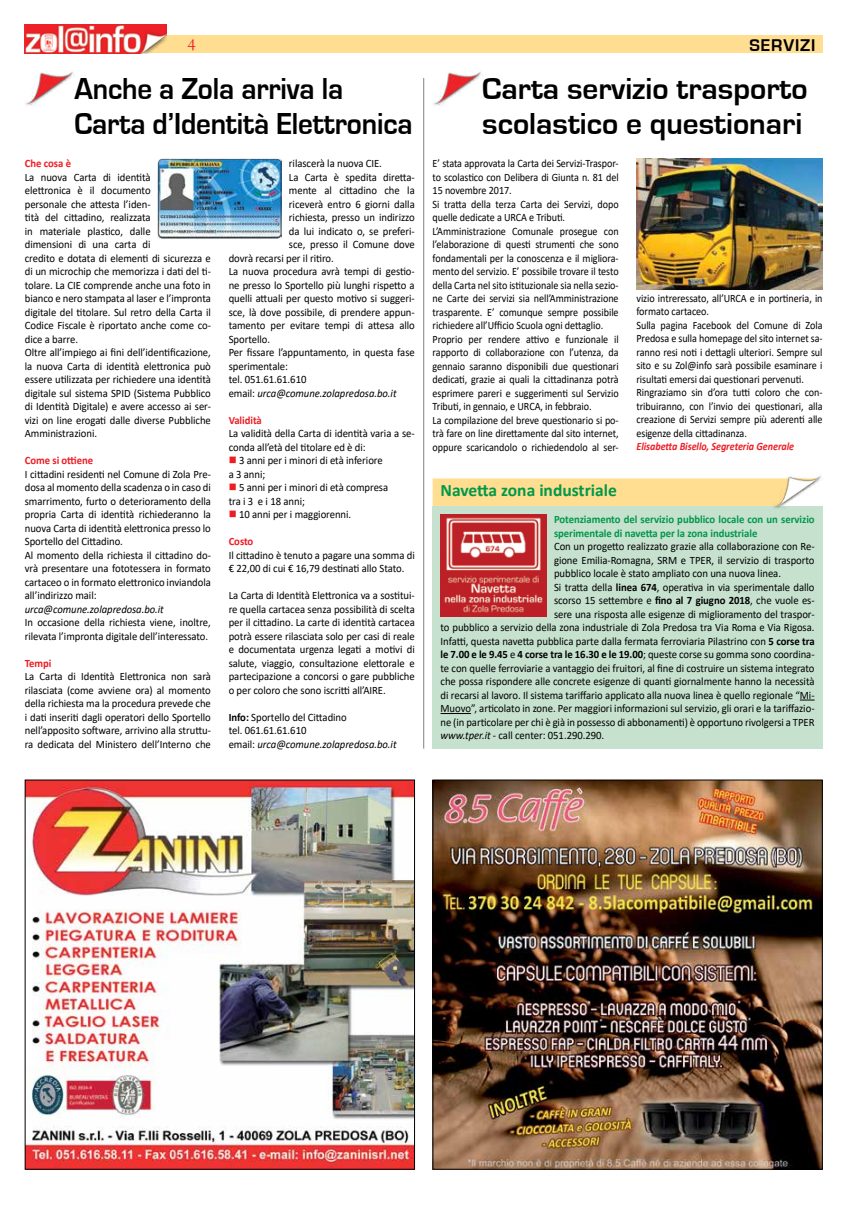
<style>
.page{position:relative;width:851px;height:1205px;background:#fff}
.page>*{position:absolute;margin:0;border:0;box-sizing:border-box;transform-origin:0 0}
.t1{font:700 31.25px/35px "Eurostile";color:#000;scale:.93 1}
.t2{font:700 31.25px/35px "Eurostile";color:#000}
.t3{font:700 17.5px "Calibri";color:#00984a}
.t4{font:700 17.5px "Eurostile";letter-spacing:.05em;color:#000}
.t5{font:17.5px "Garamond";color:#ed1d24}
.t6{font:11.25px/13.5px "Calibri";letter-spacing:-.005em;color:#000;scale:.95 1}
.t7{font:11.25px/13.5px "Calibri";letter-spacing:-.005em;color:#000;scale:.9 1}
.t8{font:700 11.25px/13.5px "Calibri";letter-spacing:-.005em;color:#00984a;scale:.95 1}
.t9{font:700 11.25px "Calibri";letter-spacing:-.005em;color:#000;scale:.95 1}
.t10{font:italic 11.25px "Calibri";letter-spacing:-.005em;color:#000;scale:.95 1}
.t11{font:700 11.25px "Calibri";letter-spacing:-.005em;color:#ed1d24;scale:.95 1}
.t12{font:italic 700 11.25px "Calibri";letter-spacing:-.005em;color:#ed1d24;scale:.9 1}
.s1{font-style:normal}
.s2{color:#ed1d24}
.s3{font-weight:700}
.s4{font-style:italic}
.s5{font-weight:400}
</style>
<div class="page">
<img style="left:434px;top:782px;width:386px;height:385px">
<div style="left:432px;top:780px;width:390px;height:389px;border:1px solid #000"></div>
<div style="left:25px;top:35px;width:797px;height:18px;background:#ffdd91"></div>
<img style="left:25px;top:25px;width:142px;height:28px">
<img style="left:26px;top:72px;width:48px;height:34px">
<div style="left:432px;top:506px;width:390px;height:243px;background:#c6e1ce"></div>
<div style="left:432px;top:478px;width:340px;height:28px;background:#ffdd91"></div>
<img style="left:772px;top:474px;width:50px;height:35px">
<svg style="left:799px;top:700px;width:15px;height:1px"></svg>
<hr style="left:440px;top:713px;width:31px;height:1px;background:#000">
<img style="left:27px;top:782px;width:386px;height:385px">
<hr style="left:423px;top:78px;width:1px;height:671px;background:#808285">
<img style="left:158px;top:159px;width:124px;height:79px">
<img style="left:434px;top:72px;width:48px;height:34px">
<img style="left:440px;top:515px;width:107px;height:102px">
<img style="left:636px;top:159px;width:186px;height:131px">
<h2 class="t5" style="left:187px;top:33px;width:10px">4</h2>
<h2 class="t4" style="left:749px;top:35px;width:67px">SERVIZI</h2>
<h1 class="t1" style="left:74px;top:72px;width:365px">Anche a Zola arriva la<br>Carta d’Identità Elettronica</h1>
<p class="t6" style="left:289px;top:156px;width:99px">rilascerà la nuova CIE.</p>
<p class="t6" style="left:289px;top:170px;width:134px">La Carta è spedita diretta-</p>
<p class="t6" style="left:289px;top:183px;width:134px">mente al cittadino che la</p>
<p class="t6" style="left:289px;top:197px;width:134px">riceverà entro 6 giorni dalla</p>
<p class="t6" style="left:289px;top:210px;width:134px">richiesta, presso un indirizzo</p>
<p class="t6" style="left:289px;top:224px;width:134px">da lui indicato o, se preferi-</p>
<p class="t6" style="left:289px;top:237px;width:134px">sce, presso il Comune dove</p>
<p class="t6" style="left:229px;top:251px;width:112px">dovrà recarsi per il ritiro.</p>
<p class="t6" style="left:229px;top:264px;width:197px">La nuova procedura avrà tempi di gestio-</p>
<p class="t6" style="left:229px;top:278px;width:197px">ne presso lo Sportello più lunghi rispetto a</p>
<p class="t6" style="left:229px;top:291px;width:197px">quelli attuali per questo motivo si suggeri-</p>
<p class="t6" style="left:229px;top:305px;width:197px">sce, là dove possibile, di prendere appun-</p>
<p class="t6" style="left:229px;top:318px;width:197px">tamento per evitare tempi di attesa allo</p>
<p class="t6" style="left:229px;top:332px;width:45px">Sportello.</p>
<p class="t6" style="left:229px;top:345px;width:197px">Per fissare l’appuntamento, in questa fase</p>
<p class="t6" style="left:229px;top:359px;width:64px">sperimentale:</p>
<p class="t6" style="left:229px;top:372px;width:83px">tel. 051.61.61.610</p>
<p class="t10" style="left:229px;top:385px;width:178px"><span class="s1">email:</span> urca@comune.zolapredosa.bo.it</p>
<p class="t11" style="left:229px;top:412px;width:36px">Validità</p>
<p class="t6" style="left:229px;top:426px;width:197px">La validità della Carta di identità varia a se&shy;conda all’età del titolare ed è di:</p>
<p class="t6" style="left:229px;top:453px;width:164px"><span class="s2">■</span> 3 anni per i minori di età inferiore a 3 anni;</p>
<p class="t6" style="left:229px;top:480px;width:169px"><span class="s2">■</span> 5 anni per i minori di età compresa tra i 3 e i 18 anni;</p>
<p class="t6" style="left:229px;top:507px;width:130px"><span class="s2">■</span> 10 anni per i maggiorenni.</p>
<p class="t11" style="left:229px;top:533px;width:27px">Costo</p>
<p class="t6" style="left:229px;top:548px;width:197px">Il cittadino è tenuto a pagare una somma di € 22,00 di cui € 16,79 destinati allo Stato.</p>
<p class="t6" style="left:229px;top:588px;width:197px;text-align:justify">La Carta di Identità Elettronica va a sostitui&shy;re quella cartacea senza possibilità di scelta per il cittadino. La carte di identità cartacea potrà essere rilasciata solo per casi di reale e documentata urgenza legati a motivi di salute, viaggio, consultazione elettorale e partecipazione a concorsi o gare pubbliche o per coloro che sono iscritti all’AIRE.</p>
<p class="t6" style="left:229px;top:710px;width:178px"><span class="s3">Info:</span> Sportello del Cittadino<br>tel. 061.61.61.610<br>email: <span class="s4">urca@comune.zolapredosa.bo.it</span></p>
<p class="t11" style="left:25px;top:155px;width:50px">Che cosa è</p>
<p class="t6" style="left:25px;top:170px;width:197px">La nuova Carta di identità<br>elettronica è il documento<br>personale che attesta l’iden-<br>tità del cittadino, realizzata<br>in materiale plastico, dalle<br>dimensioni di una carta di<br>credito e dotata di elementi di sicurezza e di un microchip che memorizza i dati del ti&shy;tolare. La CIE comprende anche una foto in bianco e nero stampata al laser e l’impronta digitale del titolare. Sul retro della Carta il Codice Fiscale è riportato anche come co&shy;dice a barre.<br>Oltre all’impiego ai fini dell’identificazione, la nuova Carta di identità elettronica può essere utilizzata per richiedere una identità digitale sul sistema SPID (Sistema Pubblico di Identità Digitale) e avere accesso ai ser&shy;vizi on line erogati dalle diverse Pubbliche Amministrazioni.</p>
<p class="t11" style="left:25px;top:452px;width:73px">Come si ottiene</p>
<p class="t6" style="left:25px;top:467px;width:197px">I cittadini residenti nel Comune di Zola Pre&shy;dosa al momento della scadenza o in caso di smarrimento, furto o deterioramento della propria Carta di identità richiederanno la nuova Carta di identità elettronica presso lo Sportello del Cittadino.<br>Al momento della richiesta il cittadino do&shy;vrà presentare una fototessera in formato cartaceo o in formato elettronico inviandola all’indirizzo mail:</p>
<p class="t10" style="left:25px;top:601px;width:148px">urca@comune.zolapredosa.bo.it</p>
<p class="t6" style="left:25px;top:615px;width:197px">In occasione della richiesta viene, inoltre, rilevata l’impronta digitale dell’interessato.</p>
<p class="t11" style="left:25px;top:655px;width:29px">Tempi</p>
<p class="t6" style="left:25px;top:669px;width:197px;text-align:justify">La Carta di Identità Elettronica non sarà rilasciata (come avviene ora) al momento della richiesta ma la procedura prevede che i dati inseriti dagli operatori dello Sportello nell’apposito software, arrivino alla struttu&shy;ra dedicata del Ministero dell’Interno che</p>
<h1 class="t2" style="left:482px;top:72px;width:327px">Carta servizio trasporto scolastico e questionari</h1>
<p class="t7" style="left:432px;top:156px;width:208px">E’ stata approvata la Carta dei Servizi-Traspor&shy;to scolastico con Delibera di Giunta n. 81 del 15 novembre 2017.<br>Si tratta della terza Carta dei Servizi, dopo quelle dedicate a URCA e Tributi.<br>L’Amministrazione Comunale prosegue con l’elaborazione di questi strumenti che sono fondamentali per la conoscenza e il migliora&shy;mento del servizio. E’ possibile trovare il testo della Carta nel sito istituzionale sia nella sezio&shy;ne Carte dei servizi sia nell’Amministrazione trasparente. E’ comunque sempre possibile richiedere all’Ufficio Scuola ogni dettaglio.<br>Proprio per rendere attivo e funzionale il rapporto di collaborazione con l’utenza, da gennaio saranno disponibili due questionari dedicati, grazie ai quali la cittadinanza potrà esprimere pareri e suggerimenti sul Servizio Tributi, in gennaio, e URCA, in febbraio.<br>La compilazione del breve questionario si po&shy;trà fare on line direttamente dal sito internet, oppure scaricandolo o richiedendolo al ser-</p>
<p class="t7" style="left:636px;top:291px;width:208px">vizio intreressato, all’URCA e in portineria, in formato cartaceo.<br>Sulla pagina Facebook del Comune di Zola Predosa e sulla homepage del sito internet sa&shy;ranno resi noti i dettagli ulteriori. Sempre sul sito e su Zol@info sarà possibile esaminare i risultati emersi dai questionari pervenuti.<br>Ringraziamo sin d’ora tutti coloro che con&shy;tribuiranno, con l’invio dei questionari, alla creazione di Servizi sempre più aderenti alle esigenze della cittadinanza.</p>
<p class="t12" style="left:636px;top:438px;width:177px">Elisabetta Bisello, Segreteria Generale</p>
<h2 class="t3" style="left:440px;top:478px;width:178px">Navetta zona industriale</h2>
<p class="t8" style="left:554px;top:512px;width:276px">Potenziamento del servizio pubblico locale con un servizio sperimentale di navetta per la zona industriale</p>
<p class="t6" style="left:554px;top:539px;width:276px">Con un progetto realizzato grazie alla collaborazione con Re-</p>
<p class="t6" style="left:554px;top:553px;width:276px">gione Emilia-Romagna, SRM e TPER, il servizio di trasporto</p>
<p class="t6" style="left:554px;top:566px;width:240px">pubblico locale è stato ampliato con una nuova linea.</p>
<p class="t6" style="left:554px;top:580px;width:276px">Si tratta della <span class="s3">linea 674</span>, operativa in via sperimentale dallo</p>
<p class="t6" style="left:554px;top:593px;width:276px">scorso 15 settembre e <span class="s3">fino al 7 giugno 2018</span>, che vuole es-</p>
<p class="t6" style="left:554px;top:607px;width:276px">sere una risposta alle esigenze di miglioramento del traspor-</p>
<p class="t6" style="left:440px;top:620px;width:395px">to pubblico a servizio della zona industriale di Zola Predosa tra Via Roma e Via Rigosa.</p>
<p class="t6" style="left:440px;top:634px;width:395px">Infatti, questa navetta pubblica parte dalla fermata ferroviaria Pilastrino con <span class="s3">5 corse tra</span></p>
<p class="t9" style="left:440px;top:646px;width:395px">le 7.00 e le 9.45 <span class="s5">e</span> 4 corse tra le 16.30 e le 19.00<span class="s5">; queste corse su gomma sono coordina-</span></p>
<p class="t6" style="left:440px;top:661px;width:395px">te con quelle ferroviarie a vantaggio dei fruitori, al fine di costruire un sistema integrato</p>
<p class="t6" style="left:440px;top:674px;width:395px">che possa rispondere alle concrete esigenze di quanti giornalmente hanno la necessità</p>
<p class="t6" style="left:440px;top:688px;width:395px">di recarsi al lavoro. Il sistema tariffario applicato alla nuova linea è quello regionale “Mi-</p>
<p class="t6" style="left:440px;top:701px;width:395px">Muovo”, articolato in zone. Per maggiori informazioni sul servizio, gli orari e la tariffazio-</p>
<p class="t6" style="left:440px;top:715px;width:395px">ne (in particolare per chi è già in possesso di abbonamenti) è opportuno rivolgersi a TPER</p>
<p class="t6" style="left:440px;top:728px;width:174px"><span class="s4">www.tper.it</span> - call center: 051.290.290.</p>
</div>
